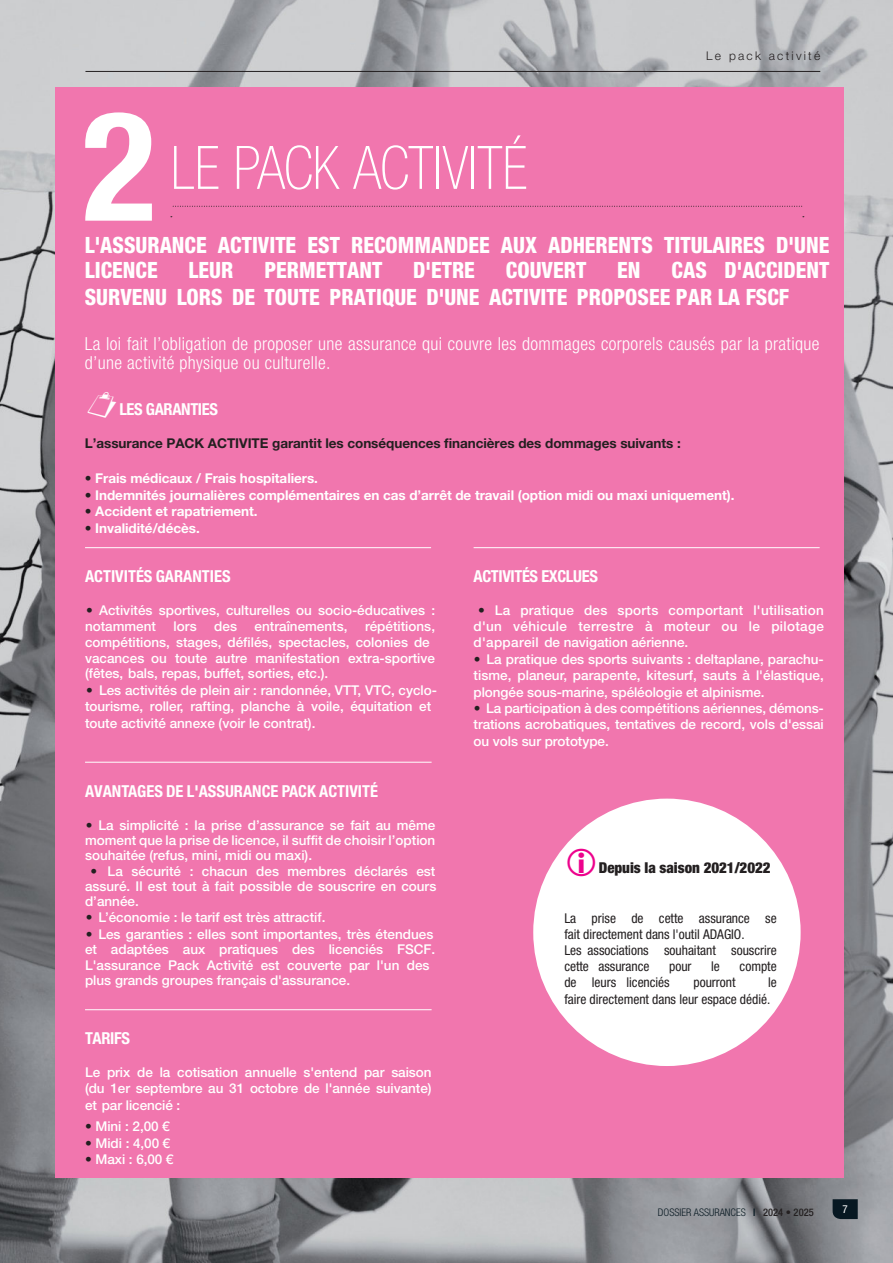
<style>
.page{position:relative;width:893px;height:1263px;background:#fff}
.page>*{position:absolute;margin:0;border:0;box-sizing:border-box;transform-origin:0 0}
.t1{font:700 condensed 152.85px "Helvetica Neue LT Std";color:#fff}
.t2{font:100 condensed 60px "Helvetica Neue LT Std";letter-spacing:-.01em;color:#fff}
.t3{font:800 condensed 22.5px/25.7px "Helvetica Neue LT Std";color:#fff;scale:.95 1}
.t4{font:300 condensed 18px/19.5px "Helvetica Neue LT Std";letter-spacing:.02em;color:#fff}
.t5{font:700 condensed 16.5px "Helvetica Neue LT Std";color:#fff}
.t6{font:700 condensed 16.5px "Helvetica Neue LT Std";letter-spacing:-.02em;color:#fff}
.t7{font:900 condensed 15px "Helvetica Neue LT Std";letter-spacing:-.005em;color:#231f20}
.t8{font:500 13.5px/16.5px "Helvetica Neue LT Std";color:#fff;text-align:justify}
.t9{font:condensed 13.5px/16.2px "Helvetica Neue LT Std";color:#231f20}
.t10{font:700 13.5px "Helvetica Neue LT Std";letter-spacing:-.005em;color:#fff}
.t11{font:700 13.5px "Helvetica Neue LT Std";letter-spacing:-.005em;color:#231f20}
.t12{font:300 12px "Helvetica Neue LT Std";letter-spacing:.185em;color:#231f20}
.t13{font:condensed 10.95px "Helvetica Neue LT Std";color:#fff}
.t14{font:300 condensed 10.5px "Helvetica Neue LT Std";color:#091a23}
.s1{color:#231f20}
.s2{color:#242021}
.s3{font-weight:500}
.s4{font-weight:500;color:#242021}
</style>
<div class="page">
<img style="left:0;top:0;width:893px;height:1263px">
<div style="left:55px;top:87px;width:788px;height:1091px;background:#f176ae"></div>
<hr style="left:85px;top:71px;width:735px;height:1px;background:#231f20">
<svg style="left:833px;top:1199px;width:25px;height:20px"></svg>
<svg style="left:173px;top:206px;width:629px;height:1px"></svg>
<hr style="left:85px;top:547px;width:346px;height:1px;background:#fff">
<hr style="left:474px;top:547px;width:346px;height:1px;background:#fff">
<div style="left:533px;top:799px;width:268px;height:267px;background:#fff;border-radius:50%"></div>
<hr style="left:85px;top:762px;width:347px;height:1px;background:#fff">
<hr style="left:85px;top:1009px;width:347px;height:1px;background:#fff">
<p class="t12" style="left:706px;top:48px;width:115px">Le pack activité</p>
<h1 class="t1" style="left:82px;top:74px;width:75px">2</h1>
<h2 class="t2" style="left:171px;top:134px;width:358px">LE PACK ACTIVITÉ</h2>
<h3 class="t3" style="left:85px;top:231px;width:785px">L'ASSURANCE ACTIVITE EST RECOMMANDEE AUX ADHERENTS TITULAIRES D'UNE<br>LICENCE</h3>
<h3 class="t3" style="left:85px;top:256px;width:785px;line-height:26.8px;text-indent:587px">CAS D'ACCIDENT<br>SURVENU LORS DE TOUTE PRATIQUE D'UNE ACTIVITE PROPOSEE PAR LA FSCF</h3>
<h3 class="t4" style="left:85px;top:333px;width:736px">La loi fait l’obligation de proposer une assurance qui couvre les dommages corporels causés par la pratique d’une activité physique ou culturelle.</h3>
<p class="t6" style="left:119px;top:399px;width:100px">LES GARANTIES</p>
<p class="t11" style="left:85px;top:435px;width:598px">L’assurance PACK ACTIVITE garantit les conséquences financières des dommages suivants :</p>
<p class="t10" style="left:85px;top:470px;width:235px"><span class="s1">•</span> Frais médicaux / Frais hospitaliers.</p>
<p class="t10" style="left:85px;top:487px;width:651px"><span class="s1">•</span> Indemnités journalières complémentaires en cas d’arrêt de travail (option midi ou maxi uniquement).</p>
<p class="t10" style="left:85px;top:503px;width:174px"><span class="s1">•</span> Accident et rapatriement.</p>
<p class="t10" style="left:85px;top:520px;width:117px"><span class="s1">•</span> Invalidité/décès.</p>
<h3 class="t3" style="left:189px;top:257px;width:49px">LEUR</h3>
<h3 class="t3" style="left:264px;top:257px;width:126px">PERMETTANT</h3>
<h3 class="t3" style="left:413px;top:257px;width:66px">D'ETRE</h3>
<h3 class="t3" style="left:506px;top:257px;width:86px">COUVERT</h3>
<h3 class="t3" style="left:617px;top:257px;width:26px">EN</h3>
<p class="t5" style="left:85px;top:566px;width:147px">ACTIVITÉS GARANTIES</p>
<p class="t8" style="left:85px;top:602px;width:352px;line-height:15.9px"><span class="s2">•</span> Activités sportives, culturelles ou socio-éducatives : notamment</p>
<p class="t8" style="left:85px;top:618px;width:352px;line-height:15.9px;text-align:left;text-indent:280px">répétitions, compétitions, stages, défilés, spectacles, colonies de vacances ou toute autre manifestation extra-sportive (fêtes, bals, repas, buffet, sorties, etc.).</p>
<p class="t8" style="left:85px;top:682px;width:354px;text-align:left"><span class="s2">•</span> Les activités de plein air : randonnée, VTT, VTC, cyclo&shy;tourisme, roller, rafting, planche à voile, équitation et toute activité annexe (voir le contrat).</p>
<p class="t8" style="left:174px;top:618px;width:25px">lors</p>
<p class="t8" style="left:214px;top:618px;width:24px">des</p>
<p class="t8" style="left:255px;top:618px;width:94px">entraînements,</p>
<p class="t5" style="left:85px;top:781px;width:295px">AVANTAGES DE L'ASSURANCE PACK ACTIVITÉ</p>
<p class="t8" style="left:85px;top:817px;width:352px;line-height:15.1px"><span class="s2">•</span> La simplicité : la prise d’assurance se fait au même moment que la prise de licence, il suffit de choisir l’option souhaitée (refus, mini, midi ou maxi).</p>
<p class="t8" style="left:85px;top:864px;width:353px;line-height:14.7px;text-indent:5px"><span class="s2">•</span> La sécurité : chacun des membres déclarés est assuré. Il est tout à fait possible de souscrire en cours d’année.</p>
<p class="t8" style="left:86px;top:909px;width:241px"><span class="s2">•</span> L’économie : le tarif est très attractif.</p>
<p class="t8" style="left:85px;top:926px;width:352px;line-height:15.5px;text-align:left"><span class="s2">•</span> Les garanties : elles sont importantes, très étendues et adaptées aux pratiques des licenciés FSCF.<br>L'assurance Pack Activité est couverte par l'un des plus grands groupes français d'assurance.</p>
<p class="t5" style="left:85px;top:1028px;width:46px">TARIFS</p>
<p class="t8" style="left:85px;top:1064px;width:348px;line-height:15.6px">Le prix de la cotisation annuelle s'entend par saison (du 1er septembre au 31 octobre de l'année suivante)</p>
<p class="t8" style="left:85px;top:1097px;width:97px">et par licencié :</p>
<p class="t8" style="left:85px;top:1118px;width:86px"><span class="s1">•</span> Mini : 2,00 €</p>
<p class="t8" style="left:85px;top:1134px;width:87px"><span class="s1">•</span> Midi : 4,00 €</p>
<p class="t8" style="left:85px;top:1151px;width:90px"><span class="s1">•</span> Maxi : 6,00 €</p>
<p class="t6" style="left:474px;top:566px;width:126px">ACTIVITÉS EXCLUES</p>
<p class="t8" style="left:474px;top:602px;width:352px;line-height:16px;text-indent:4px"><span class="s1">•</span> La pratique des sports comportant l'utilisation d'un véhicule terrestre à moteur ou le pilotage d'appareil de navigation aérienne.</p>
<p class="t8" style="left:474px;top:650px;width:352px"><span class="s1">•</span> La pratique des sports suivants : deltaplane, parachu&shy;tisme, planeur, parapente, kitesurf, sauts à l'élastique, plongée sous-marine, spéléologie et alpinisme.</p>
<p class="t8" style="left:474px;top:700px;width:352px"><span class="s1">•</span> La participation à des compétitions aériennes, démons&shy;trations acrobatiques, tentatives de record, vols d'essai ou vols sur prototype.</p>
<p class="t7" style="left:599px;top:859px;width:173px">Depuis la saison 2021/2022</p>
<p class="t9" style="left:564px;top:910px;width:214px">La prise de cette assurance se fait directement dans l'outil ADAGIO.<br>Les associations souhaitant souscrire cette assurance</p>
<p class="t9" style="left:669px;top:958px;width:24px">pour</p>
<p class="t9" style="left:711px;top:958px;width:10px">le</p>
<p class="t9" style="left:740px;top:958px;width:39px">compte</p>
<p class="t9" style="left:564px;top:974px;width:107px">de leurs licenciés</p>
<p class="t9" style="left:693px;top:974px;width:44px">pourront</p>
<p class="t9" style="left:564px;top:974px;width:214px;text-indent:204px">le faire directement dans leur espace dédié.</p>
<p class="t14" style="left:658px;top:1206px;width:157px">DOSSIER ASSURANCES <span class="s3">I</span> <span class="s4">2024 • 2025</span></p>
<p class="t13" style="left:842px;top:1202px;width:7px">7</p>
</div>
